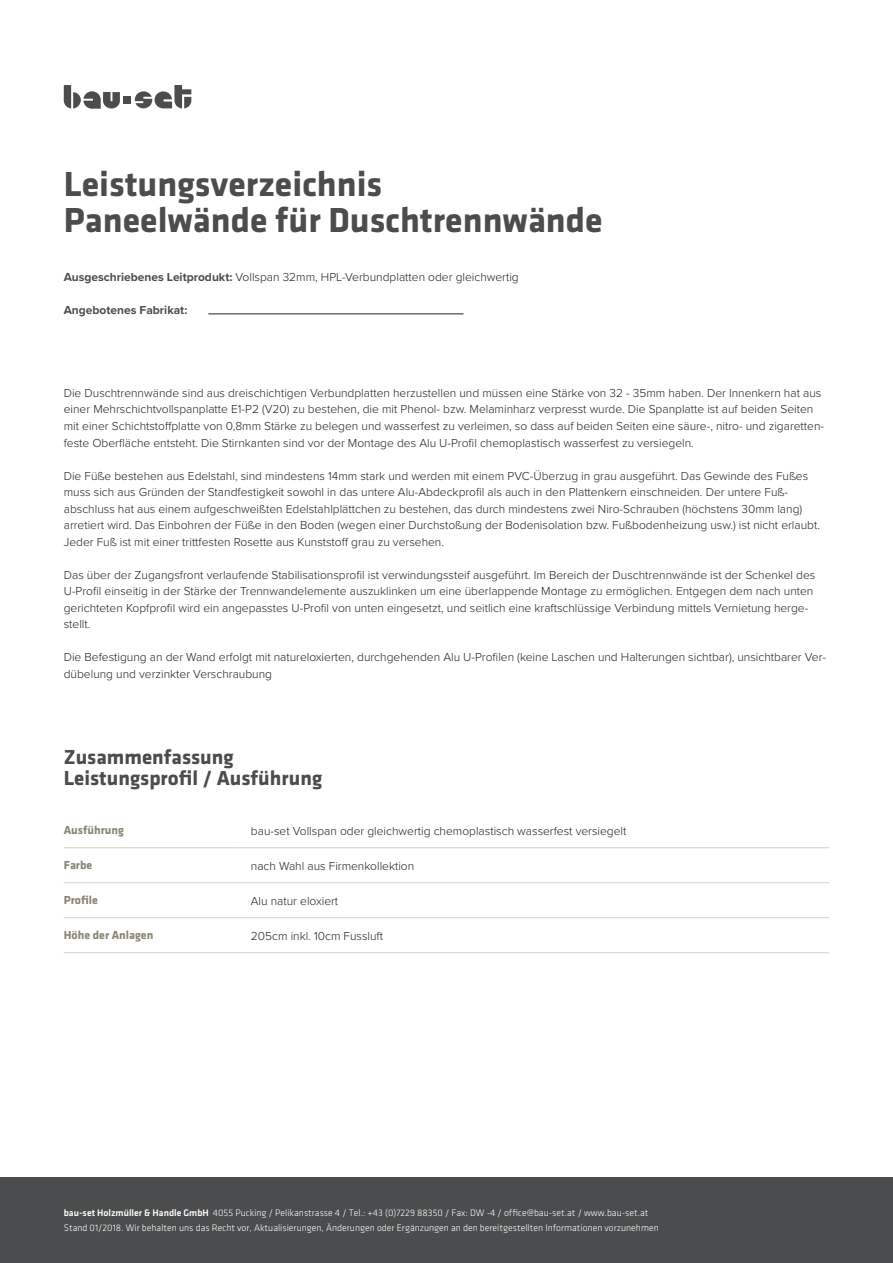
<style>
.page{position:relative;width:893px;height:1263px;background:#fff}
.page>*{position:absolute;margin:0;border:0;box-sizing:border-box;transform-origin:0 0}
.t1{font:700 36px/36px "Klavika";color:#4b4c4d}
.t2{font:700 21px/21px "Klavika";color:#4b4c4d}
.t3{font:300 12px/16.5px "Proxima Nova";color:#231f20}
.t4{font:700 12px "Klavika";color:#8b8673}
.t5{font:700 12px "Proxima Nova";color:#4b4c4d}
.t6{font:300 9.75px/15px "Klavika";color:#fff}
.s1{font-weight:700;color:#4b4c4d}
.s2{font-weight:500}
</style>
<div class="page">
<div style="left:0;top:1178px;width:893px;height:85px;background:#4b4c4d"></div>
<hr style="left:208px;top:314px;width:255px;height:1px;background:#231f20">
<hr style="left:64px;top:847px;width:170px;height:1px;background:#d5d1c9">
<hr style="left:234px;top:847px;width:595px;height:1px;background:#d5d1c9">
<hr style="left:64px;top:882px;width:170px;height:1px;background:#d5d1c9">
<hr style="left:234px;top:882px;width:595px;height:1px;background:#d5d1c9">
<hr style="left:64px;top:917px;width:170px;height:1px;background:#d5d1c9">
<hr style="left:234px;top:917px;width:595px;height:1px;background:#d5d1c9">
<hr style="left:64px;top:952px;width:170px;height:1px;background:#d5d1c9">
<hr style="left:234px;top:952px;width:595px;height:1px;background:#d5d1c9">
<svg style="left:135px;top:85px;width:56px;height:23px"></svg>
<svg style="left:64px;top:85px;width:56px;height:24px"></svg>
<div style="left:124px;top:96px;width:7px;height:8px;background:#4b4c4d"></div>
<h1 class="t1" style="left:64px;top:166px;width:540px">Leistungsverzeichnis<br>Paneelwände für Duschtrennwände</h1>
<p class="t3" style="left:64px;top:268px;width:456px"><span class="s1">Ausgeschriebenes Leitprodukt:</span> Vollspan 32mm, HPL-Verbundplatten oder gleichwertig</p>
<p class="t5" style="left:64px;top:301px;width:125px">Angebotenes Fabrikat:</p>
<p class="t3" style="left:64px;top:384px;width:762px">Die Duschtrennwände sind aus dreischichtigen Verbundplatten herzustellen und müssen eine Stärke von 32 - 35mm haben. Der Innenkern hat aus einer Mehrschichtvollspanplatte E1-P2 (V20) zu bestehen, die mit Phenol- bzw. Melaminharz verpresst wurde. Die Spanplatte ist auf beiden Seiten mit einer Schichtstoffplatte von 0,8mm Stärke zu belegen und wasserfest zu verleimen, so dass auf beiden Seiten eine säure-, nitro- und zigaretten&shy;feste Oberfläche entsteht. Die Stirnkanten sind vor der Montage des Alu U-Profil chemoplastisch wasserfest zu versiegeln.</p>
<p class="t3" style="left:64px;top:467px;width:758px">Die Füße bestehen aus Edelstahl, sind mindestens 14mm stark und werden mit einem PVC-Überzug in grau ausgeführt. Das Gewinde des Fußes muss sich aus Gründen der Standfestigkeit sowohl in das untere Alu-Abdeckprofil als auch in den Plattenkern einschneiden. Der untere Fuß&shy;abschluss hat aus einem aufgeschweißten Edelstahlplättchen zu bestehen, das durch mindestens zwei Niro-Schrauben (höchstens 30mm lang) arretiert wird. Das Einbohren der Füße in den Boden (wegen einer Durchstoßung der Bodenisolation bzw. Fußbodenheizung usw.) ist nicht erlaubt.<br>Jeder Fuß ist mit einer trittfesten Rosette aus Kunststoff grau zu versehen.</p>
<p class="t3" style="left:64px;top:566px;width:753px">Das über der Zugangsfront verlaufende Stabilisationsprofil ist verwindungssteif ausgeführt. Im Bereich der Duschtrennwände ist der Schenkel des U-Profil einseitig in der Stärke der Trennwandelemente auszuklinken um eine überlappende Montage zu ermöglichen. Entgegen dem nach unten gerichteten Kopfprofil wird ein angepasstes U-Profil von unten eingesetzt, und seitlich eine kraftschlüssige Verbindung mittels Vernietung herge&shy;stellt.</p>
<p class="t3" style="left:64px;top:648px;width:764px">Die Befestigung an der Wand erfolgt mit natureloxierten, durchgehenden Alu U-Profilen (keine Laschen und Halterungen sichtbar), unsichtbarer Ver&shy;dübelung und verzinkter Verschraubung</p>
<h2 class="t2" style="left:64px;top:746px;width:260px">Zusammenfassung<br>Leistungsprofil / Ausführung</h2>
<p class="t4" style="left:64px;top:823px;width:62px">Ausführung</p>
<p class="t3" style="left:251px;top:822px;width:377px">bau-set Vollspan oder gleichwertig chemoplastisch wasserfest versiegelt</p>
<p class="t4" style="left:64px;top:858px;width:30px">Farbe</p>
<p class="t3" style="left:251px;top:857px;width:165px">nach Wahl aus Firmenkollektion</p>
<p class="t4" style="left:64px;top:893px;width:36px">Profile</p>
<p class="t3" style="left:251px;top:892px;width:89px">Alu natur eloxiert</p>
<p class="t4" style="left:64px;top:928px;width:91px">Höhe der Anlagen</p>
<p class="t3" style="left:251px;top:927px;width:134px">205cm inkl. 10cm Fussluft</p>
<p class="t6" style="left:64px;top:1205px;width:596px"><span class="s2">bau-set Holzmüller &amp; Handle GmbH</span> 4055 Pucking / Pelikanstrasse 4 / Tel.: +43 (0)7229 88350 / Fax: DW -4 / office@bau-set.at / www.bau-set.at<br>Stand 01/2018. Wir behalten uns das Recht vor, Aktualisierungen, Änderungen oder Ergänzungen an den bereitgestellten Informationen vorzunehmen</p>
</div>
